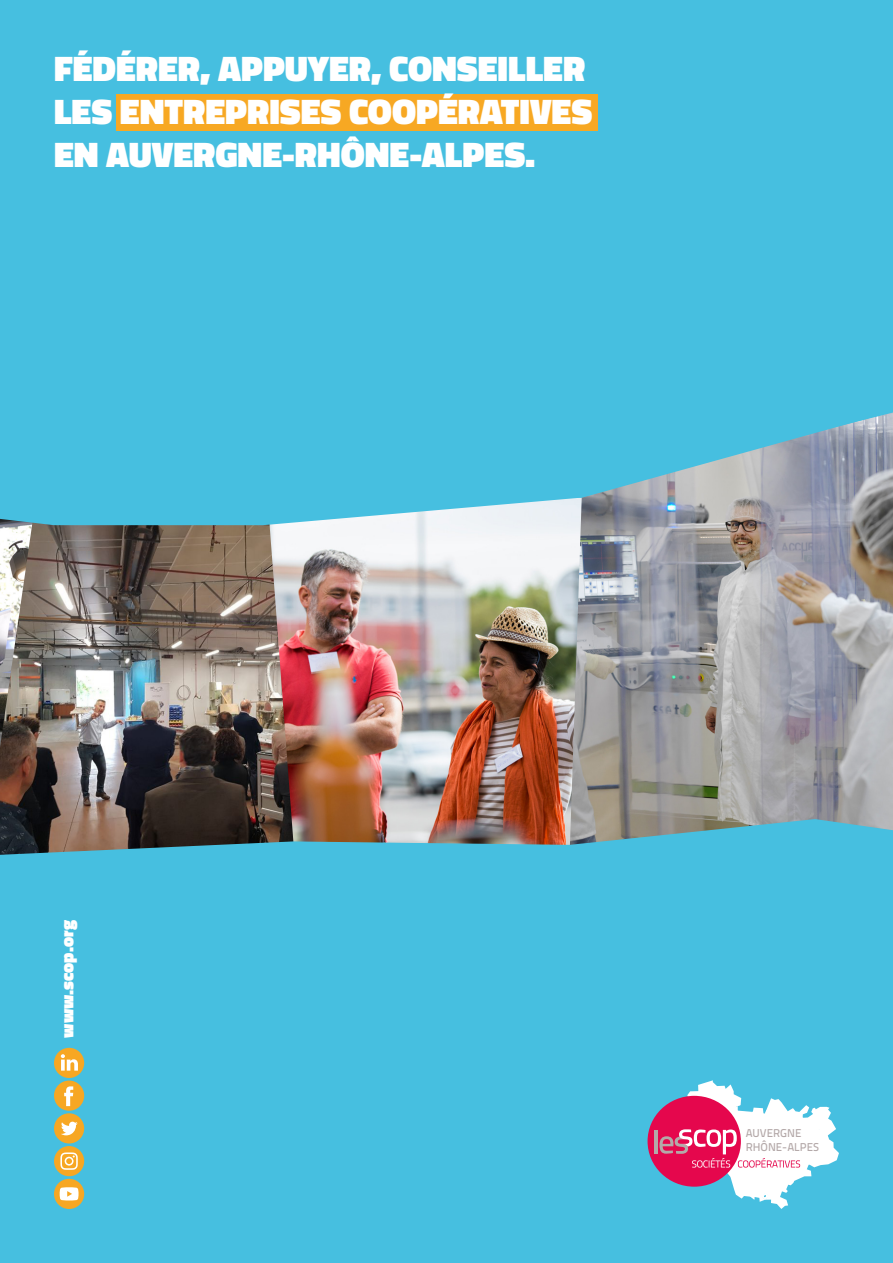
<style>
.page{position:relative;width:893px;height:1263px;background:#46bfe0}
.page>*{position:absolute;margin:0;border:0;box-sizing:border-box;transform-origin:0 0}
.t1{font:900 36px/43.2px "Titillium";color:#fff}
.t2{font:900 18px "Titillium";color:#fff}
.t3{font:11.4px/13.6px "Titillium Text 14 L 600 wt";color:#b4a9a9}
</style>
<div class="page">
<div style="left:116px;top:94px;width:481px;height:36px;background:#f7a823"></div>
<div style="left:54px;top:1080px;width:30px;height:31px;background:#f7a723;border-radius:50%"></div>
<svg style="left:64px;top:1086px;width:9px;height:20px"></svg>
<svg style="left:54px;top:1048px;width:30px;height:30px"></svg>
<svg style="left:54px;top:1113px;width:30px;height:96px"></svg>
<div style="left:648px;top:1096px;width:93px;height:91px;background:#e5074d;border-radius:50%"></div>
<hr style="left:654px;top:1130px;width:4px;height:23px;background:#b4a9a9">
<svg style="left:659px;top:1080px;width:180px;height:129px"></svg>
<img style="left:0;top:525px;width:268px;height:290px">
<img style="left:268px;top:525px;width:302px;height:290px">
<img style="left:570px;top:525px;width:323px;height:290px">
<svg style="left:0;top:412px;width:893px;height:113px"></svg>
<img style="left:0;top:815px;width:893px;height:40px">
<p class="t1" style="left:54px;top:47px;width:540px">FÉDÉRER, APPUYER, CONSEILLER<br>LES ENTREPRISES COOPÉRATIVES<br>EN AUVERGNE-RHÔNE-ALPES.</p>
<p class="t2" style="left:54px;top:1037px;width:119px;rotate:-90deg">www.scop.org</p>
<p class="t3" style="left:746px;top:1126px;width:75px">AUVERGNE<br>RHÔNE-ALPES</p>
</div>
